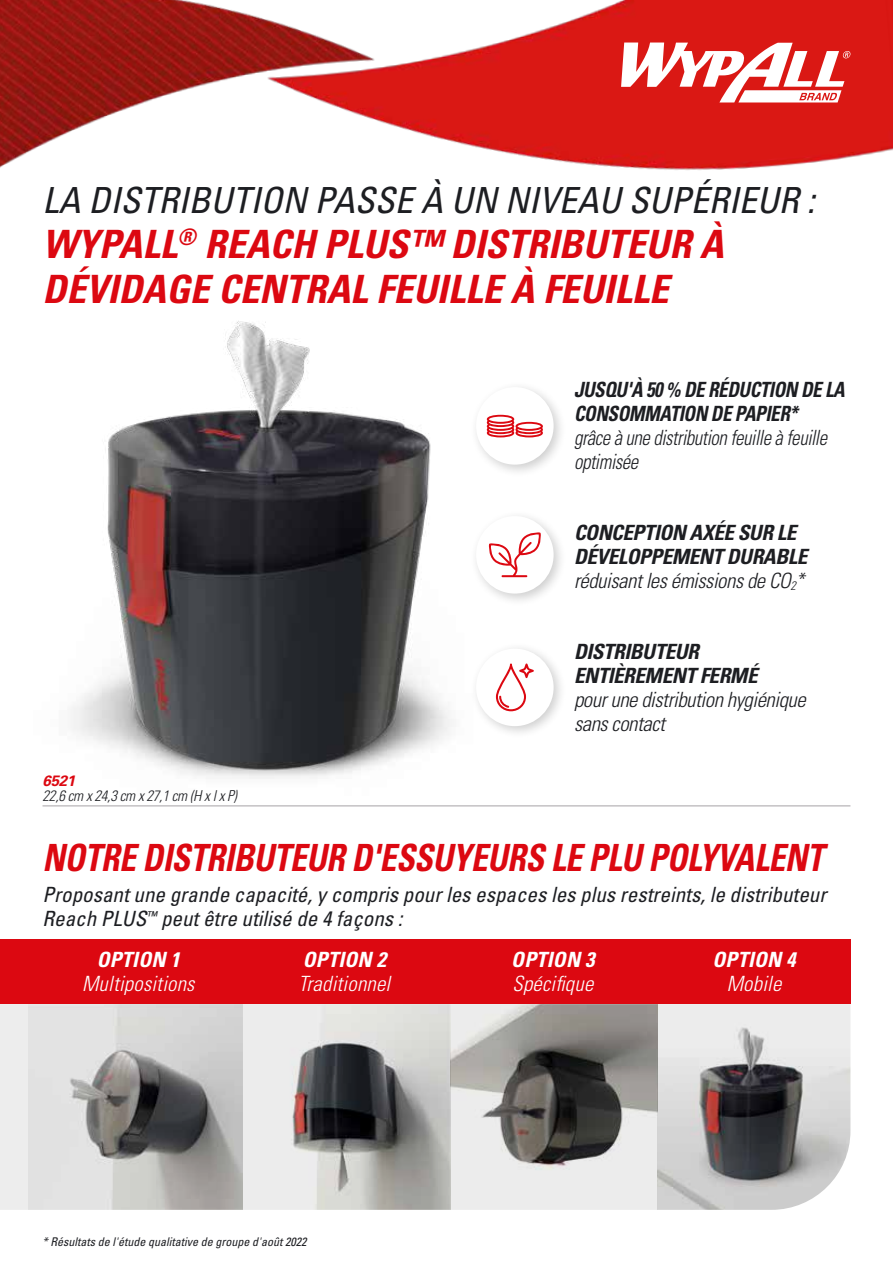
<style>
.page{position:relative;width:893px;height:1263px;background:#fff}
.page>*{position:absolute;margin:0;border:0;box-sizing:border-box;transform-origin:0 0}
.t1{font:italic 700 condensed 39px/45px "Univers LT Std";color:#dc0811}
.t2{font:italic 700 condensed 37.5px "Univers LT Std";letter-spacing:-.01em;color:#dc0811;scale:.89 1}
.t3{font:italic condensed 36px "Univers LT Std";color:#1d1e22}
.t4{font:italic condensed 21px/24px "Univers LT Std";color:#1d1e22}
.t5{font:italic 700 condensed 21px/24px "Univers LT Std";letter-spacing:-.02em;color:#1d1e22}
.t6{font:italic 700 condensed 21px/24px "Univers LT Std";letter-spacing:-.02em;color:#1d1e22;scale:.9 1}
.t7{font:italic 300 condensed 21px/24px "Univers LT Std";letter-spacing:-.02em;color:#1d1e22;scale:.9 1}
.t8{font:italic 300 condensed 21px "Univers LT Std";letter-spacing:.01em;color:#fff}
.t9{font:italic 300 condensed 21px/24px "Univers LT Std";letter-spacing:-.02em;color:#1d1e22}
.t10{font:italic 700 condensed 21px "Univers LT Std";letter-spacing:.01em;color:#fff}
.t11{font:italic 300 condensed 15px "Univers LT Std";letter-spacing:-.02em;color:#1d1e22}
.t12{font:italic 700 15px "Univers LT Std";color:#dc0811}
.t13{font:italic condensed 12px "Univers LT Std";color:#1d1e22}
.s1{font-weight:300}
</style>
<div class="page">
<img style="left:0;top:0;width:893px;height:170px">
<div style="left:0;top:1004px;width:28px;height:206px;background:#ededed"></div>
<img style="left:28px;top:1004px;width:213px;height:206px">
<img style="left:241px;top:1004px;width:609px;height:206px">
<div style="left:0;top:939px;width:850px;height:65px;background:#dc0811"></div>
<svg style="left:621px;top:43px;width:229px;height:59px"></svg>
<img style="left:42px;top:321px;width:544px;height:486px">
<hr style="left:43px;top:805px;width:807px;height:1px;background:#c4c1c4">
<div style="left:469px;top:509px;width:98px;height:98px;background:#000;opacity:.2"></div>
<div style="left:476px;top:516px;width:78px;height:78px;background:#fff;border-radius:50%"></div>
<svg style="left:488px;top:532px;width:53px;height:45px"></svg>
<div style="left:469px;top:642px;width:98px;height:97px;background:#000;opacity:.2"></div>
<div style="left:476px;top:649px;width:78px;height:77px;background:#fff;border-radius:50%"></div>
<svg style="left:496px;top:663px;width:38px;height:48px"></svg>
<div style="left:469px;top:380px;width:98px;height:98px;background:#000;opacity:.2"></div>
<div style="left:476px;top:387px;width:78px;height:78px;background:#fff;border-radius:50%"></div>
<svg style="left:487px;top:415px;width:56px;height:22px"></svg>
<h3 class="t3" style="left:43px;top:177px;width:774px">LA DISTRIBUTION PASSE À UN NIVEAU SUPÉRIEUR :</h3>
<h1 class="t1" style="left:43px;top:222px;width:683px">WYPALL<sup>®</sup> REACH PLUS™ DISTRIBUTEUR À<br>DÉVIDAGE CENTRAL FEUILLE À FEUILLE</h1>
<p class="t6" style="left:574px;top:378px;width:302px">JUSQU'À 50 % DE RÉDUCTION DE LA<br>CONSOMMATION DE PAPIER*</p>
<p class="t7" style="left:574px;top:426px;width:283px">grâce à une distribution feuille à feuille optimisée</p>
<p class="t5" style="left:574px;top:520px;width:235px">CONCEPTION AXÉE SUR LE<br>DÉVELOPPEMENT DURABLE <span class="s1">réduisant les émissions de CO</span><sub>2</sub><span class="s1">*</span></p>
<p class="t12" style="left:43px;top:772px;width:34px">6521</p>
<p class="t11" style="left:43px;top:787px;width:196px">22,6 cm x 24,3 cm x 27,1 cm (H x l x P)</p>
<p class="t5" style="left:574px;top:639px;width:185px">DISTRIBUTEUR<br>ENTIÈREMENT FERMÉ</p>
<p class="t9" style="left:574px;top:687px;width:233px">pour une distribution hygiénique sans contact</p>
<h2 class="t2" style="left:43px;top:835px;width:879px">NOTRE DISTRIBUTEUR D'ESSUYEURS LE PLU POLYVALENT</h2>
<p class="t4" style="left:43px;top:882px;width:785px">Proposant une grande capacité, y compris pour les espaces les plus restreints, le distributeur<br>Reach PLUS<sup>™</sup> peut être utilisé de 4 façons :</p>
<p class="t10" style="left:97px;top:947px;width:85px">OPTION 1</p>
<p class="t8" style="left:82px;top:971px;width:114px">Multipositions</p>
<p class="t10" style="left:303px;top:947px;width:85px">OPTION 2</p>
<p class="t8" style="left:299px;top:971px;width:93px">Traditionnel</p>
<p class="t13" style="left:43px;top:1234px;width:265px">* Résultats de l'étude qualitative de groupe d'août 2022</p>
<p class="t10" style="left:511px;top:947px;width:85px">OPTION 3</p>
<p class="t8" style="left:512px;top:971px;width:82px">Spécifique</p>
<p class="t10" style="left:712px;top:947px;width:85px">OPTION 4</p>
<p class="t8" style="left:727px;top:971px;width:56px">Mobile</p>
</div>
